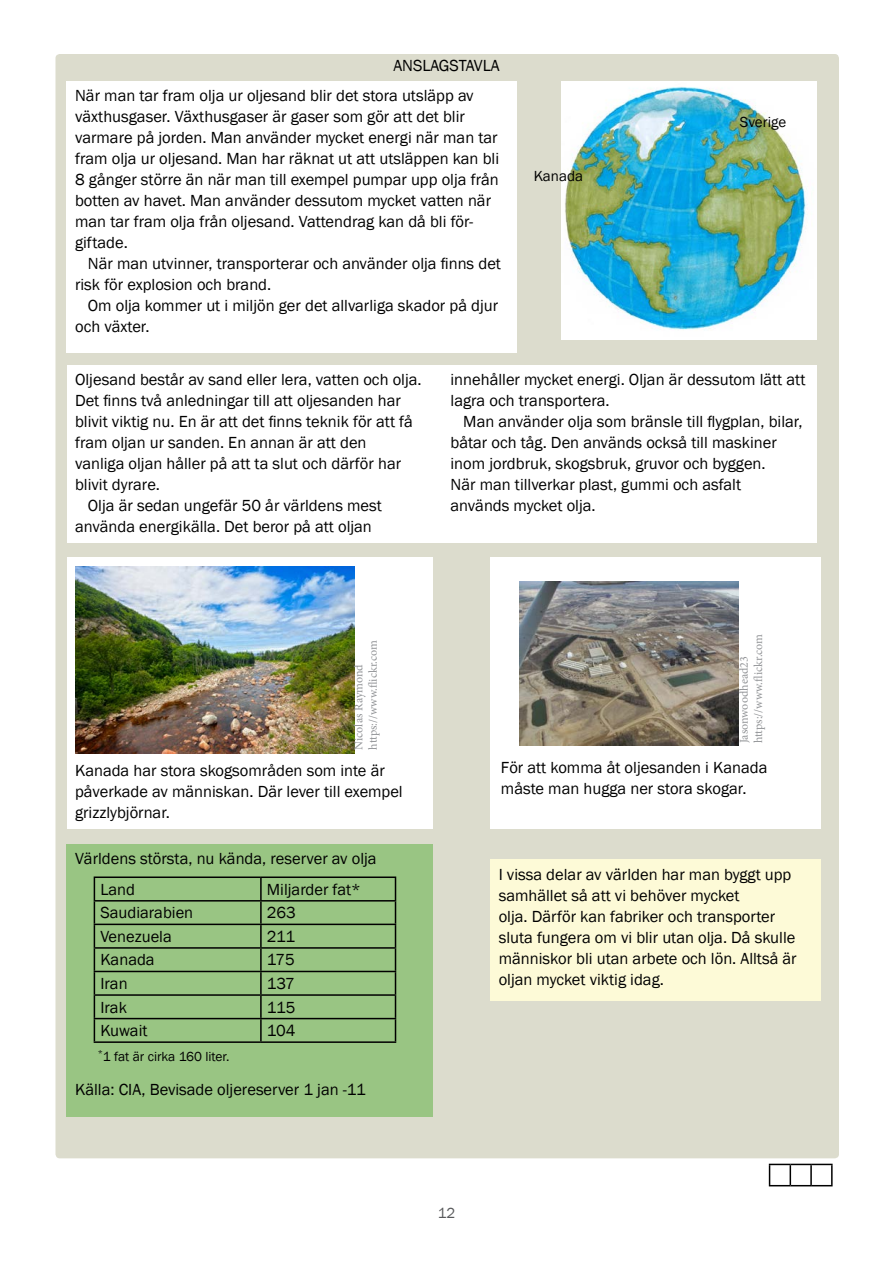
<style>
.page{position:relative;width:893px;height:1263px;background:#fff}
.page>*{position:absolute;margin:0;border:0;box-sizing:border-box;transform-origin:0 0}
.t1{font:16.5px/21px "Franklin Gothic";color:#000}
.t2{font:15px "Franklin Gothic";color:#000}
.t3{font:15px "Franklin Gothic";color:#58595b}
.t4{font:13.5px "Franklin Gothic";color:#000}
.t5{font:12px/14.4px "Minion Pro";letter-spacing:-.005em;color:#939598}
</style>
<div class="page">
<div style="left:55px;top:54px;width:784px;height:1104px;background:#dcdccd;border-radius:4px"></div>
<svg style="left:769px;top:1164px;width:64px;height:22px"></svg>
<div style="left:67px;top:81px;width:450px;height:272px;background:#fff"></div>
<img style="left:561px;top:81px;width:255px;height:259px">
<div style="left:67px;top:365px;width:749px;height:177px;background:#fff"></div>
<div style="left:67px;top:557px;width:366px;height:272px;background:#fff"></div>
<img style="left:75px;top:567px;width:279px;height:186px">
<div style="left:490px;top:557px;width:330px;height:272px;background:#fff"></div>
<div style="left:67px;top:844px;width:366px;height:273px;background:#99c583"></div>
<hr style="left:94px;top:876px;width:167px;height:2px;background:#000">
<hr style="left:261px;top:876px;width:135px;height:2px;background:#000">
<hr style="left:260px;top:878px;width:2px;height:22px;background:#000">
<hr style="left:94px;top:900px;width:167px;height:1px;background:#000">
<hr style="left:261px;top:900px;width:135px;height:1px;background:#000">
<hr style="left:260px;top:901px;width:2px;height:23px;background:#000">
<hr style="left:94px;top:924px;width:167px;height:1px;background:#000">
<hr style="left:261px;top:924px;width:135px;height:1px;background:#000">
<hr style="left:260px;top:925px;width:2px;height:22px;background:#000">
<hr style="left:94px;top:947px;width:167px;height:2px;background:#000">
<hr style="left:261px;top:947px;width:135px;height:2px;background:#000">
<hr style="left:260px;top:949px;width:2px;height:22px;background:#000">
<hr style="left:94px;top:971px;width:167px;height:1px;background:#000">
<hr style="left:261px;top:971px;width:135px;height:1px;background:#000">
<hr style="left:260px;top:972px;width:2px;height:22px;background:#000">
<hr style="left:94px;top:994px;width:167px;height:2px;background:#000">
<hr style="left:261px;top:994px;width:135px;height:2px;background:#000">
<hr style="left:260px;top:996px;width:2px;height:22px;background:#000">
<hr style="left:94px;top:1018px;width:167px;height:1px;background:#000">
<svg style="left:94px;top:878px;width:1px;height:163px"></svg>
<hr style="left:261px;top:1018px;width:135px;height:1px;background:#000">
<hr style="left:260px;top:1019px;width:2px;height:22px;background:#000">
<svg style="left:395px;top:878px;width:1px;height:163px"></svg>
<hr style="left:94px;top:1041px;width:167px;height:2px;background:#000">
<hr style="left:261px;top:1041px;width:135px;height:2px;background:#000">
<div style="left:490px;top:859px;width:330px;height:141px;background:#fdfad7"></div>
<img style="left:520px;top:581px;width:219px;height:165px">
<p class="t1" style="left:75px;top:51px;width:426px;line-height:30.2px;text-indent:318px">ANSLAGSTAVLA<br>När man tar fram olja ur oljesand blir det stora utsläpp av</p>
<p class="t1" style="left:75px;top:107px;width:425px">växthusgaser. Växthusgaser är gaser som gör att det blir varmare på jorden. Man använder mycket energi när man tar fram olja ur oljesand. Man har räknat ut att utsläppen kan bli 8 gånger större än när man till exempel pumpar upp olja från botten av havet. Man använder dessutom mycket vatten när man tar fram olja från oljesand. Vattendrag kan då bli för&shy;giftade.</p>
<p class="t1" style="left:75px;top:254px;width:427px;text-indent:13px">När man utvinner, transporterar och använder olja finns det risk för explosion och brand.</p>
<p class="t1" style="left:75px;top:296px;width:425px;text-indent:13px">Om olja kommer ut i miljön ger det allvarliga skador på djur och växter.</p>
<p class="t2" style="left:534px;top:166px;width:51px">Kanada</p>
<p class="t2" style="left:740px;top:113px;width:48px">Sverige</p>
<p class="t1" style="left:75px;top:369px;width:348px">Oljesand består av sand eller lera, vatten och olja.</p>
<p class="t1" style="left:75px;top:390px;width:327px">Det finns två anledningar till att oljesanden har</p>
<p class="t1" style="left:75px;top:411px;width:339px">blivit viktig nu. En är att det finns teknik för att få</p>
<p class="t1" style="left:75px;top:432px;width:293px">fram oljan ur sanden. En annan är att den</p>
<p class="t1" style="left:75px;top:453px;width:328px">vanliga oljan håller på att ta slut och därför har</p>
<p class="t1" style="left:75px;top:474px;width:86px">blivit dyrare.</p>
<p class="t1" style="left:88px;top:495px;width:296px">Olja är sedan ungefär 50 år världens mest</p>
<p class="t1" style="left:75px;top:516px;width:298px">använda energikälla. Det beror på att oljan</p>
<p class="t1" style="left:451px;top:369px;width:356px">innehåller mycket energi. Oljan är dessutom lätt att lagra och transportera.</p>
<p class="t1" style="left:451px;top:411px;width:353px;text-indent:13px">Man använder olja som bränsle till flygplan, bilar, båtar och tåg. Den används också till maskiner inom jordbruk, skogsbruk, gruvor och byggen.<br>När man tillverkar plast, gummi och asfalt används mycket olja.</p>
<p class="t5" style="left:352px;top:749px;width:111px;rotate:-90deg">Nicolas Raymond https://www.flickr.com</p>
<p class="t5" style="left:737px;top:743px;width:111px;rotate:-90deg">Jasonwoodhead23 https://www.flickr.com</p>
<p class="t1" style="left:501px;top:757px;width:268px">För att komma åt oljesanden i Kanada måste man hugga ner stora skogar.</p>
<p class="t1" style="left:75px;top:760px;width:329px">Kanada har stora skogsområden som inte är påverkade av människan. Där lever till exempel grizzlybjörnar.</p>
<p class="t1" style="left:75px;top:849px;width:303px">Världens största, nu kända, reserver av olja</p>
<p class="t1" style="left:100px;top:879px;width:36px">Land</p>
<p class="t1" style="left:267px;top:879px;width:95px">Miljarder fat*</p>
<p class="t1" style="left:100px;top:903px;width:94px">Saudiarabien</p>
<p class="t1" style="left:267px;top:903px;width:31px">263</p>
<p class="t1" style="left:100px;top:926px;width:73px">Venezuela</p>
<p class="t1" style="left:267px;top:926px;width:30px">211</p>
<p class="t1" style="left:100px;top:950px;width:56px">Kanada</p>
<p class="t1" style="left:267px;top:950px;width:29px">175</p>
<p class="t1" style="left:100px;top:973px;width:29px">Iran</p>
<p class="t1" style="left:267px;top:973px;width:30px">137</p>
<p class="t1" style="left:100px;top:997px;width:28px">Irak</p>
<p class="t1" style="left:267px;top:997px;width:30px">115</p>
<p class="t1" style="left:100px;top:1020px;width:49px">Kuwait</p>
<p class="t1" style="left:267px;top:1020px;width:30px">104</p>
<p class="t4" style="left:98px;top:1048px;width:133px"><sup>*</sup>1 fat är cirka 160 liter.</p>
<p class="t1" style="left:75px;top:1080px;width:292px">Källa: CIA, Bevisade oljereserver 1 jan -11</p>
<p class="t1" style="left:499px;top:864px;width:300px">I vissa delar av världen har man byggt upp samhället så att vi behöver mycket<br>olja. Därför kan fabriker och transporter sluta fungera om vi blir utan olja. Då skulle människor bli utan arbete och lön. Alltså är oljan mycket viktig idag.</p>
<p class="t3" style="left:438px;top:1204px;width:19px">12</p>
</div>
